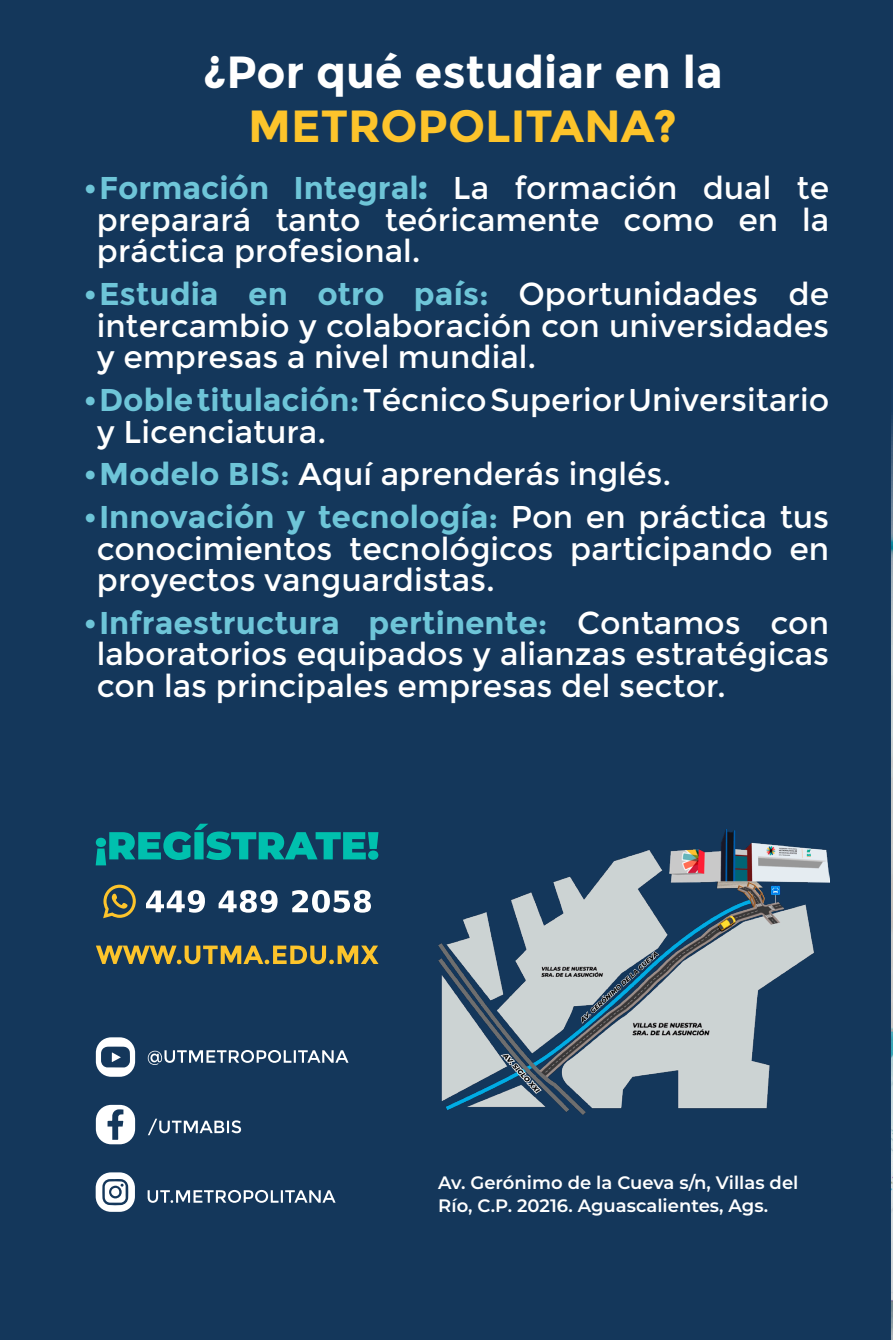
<style>
.page{position:relative;width:893px;height:1340px;background:#fff}
.page>*{position:absolute;margin:0;border:0;box-sizing:border-box;transform-origin:0 0}
.t1{font:700 45px "Montserrat";color:#fff}
.t2{font:700 45px "Montserrat";color:#fdc42b}
.t3{font:31.5px/31.5px "Montserrat";color:#fff;text-align:justify}
.t4{font:600 18px/22.5px "Montserrat";color:#fff}
.s1{font-weight:700;color:#6ec5d8}
.s2{font-weight:800;color:#6ec5d8}
</style>
<div class="page">
<div style="left:0;top:0;width:892px;height:1339px;background:#14375b"></div>
<hr style="left:891px;top:0;width:2px;height:1339px;background:#17375c">
<svg style="left:96px;top:1104px;width:39px;height:40px"></svg>
<svg style="left:148px;top:1118px;width:93px;height:17px"></svg>
<svg style="left:96px;top:1172px;width:39px;height:39px"></svg>
<div style="left:111px;top:1187px;width:8px;height:9px;background:#fff;border-radius:50%"></div>
<svg style="left:148px;top:1190px;width:188px;height:12px"></svg>
<svg style="left:96px;top:1037px;width:39px;height:39px"></svg>
<svg style="left:148px;top:1050px;width:201px;height:15px"></svg>
<img style="left:891px;top:419px;width:2px;height:920px">
<img style="left:438px;top:829px;width:391px;height:285px">
<svg style="left:96px;top:823px;width:282px;height:42px"></svg>
<svg style="left:96px;top:945px;width:283px;height:19px"></svg>
<svg style="left:103px;top:884px;width:33px;height:34px"></svg>
<svg style="left:146px;top:890px;width:225px;height:22px"></svg>
<p class="t1" style="left:203px;top:45px;width:522px">¿Por qué estudiar en la</p>
<p class="t2" style="left:248px;top:99px;width:430px">METROPOLITANA?</p>
<p class="t3" style="left:97px;top:173px;width:734px;text-indent:-14px"><span class="s1">•Formación Integral</span><span class="s2">:</span> La formación dual te preparará tanto teóricamente como en la práctica profesional.</p>
<p class="t3" style="left:97px;top:279px;width:734px;text-indent:-14px"><span class="s1">•Estudia en otro país:</span> Oportunidades de intercambio y colaboración con universidades y empresas a nivel mundial.</p>
<p class="t3" style="left:97px;top:384px;width:734px;text-indent:-14px"><span class="s1">•Doble titulación:</span>Técnico Superior Universitario y Licenciatura.</p>
<p class="t3" style="left:83px;top:459px;width:589px"><span class="s1">•Modelo BIS:</span> Aquí aprenderás inglés.</p>
<p class="t3" style="left:97px;top:501px;width:734px;text-indent:-14px"><span class="s1">•Innovación y tecnología:</span> Pon en práctica tus conocimientos tecnológicos participando en proyectos vanguardistas.</p>
<p class="t3" style="left:97px;top:607px;width:734px;text-indent:-14px"><span class="s1">•Infraestructura pertinente:</span> Contamos con laboratorios equipados y alianzas estratégicas con las principales empresas del sector.</p>
<p class="t4" style="left:438px;top:1170px;width:362px">Av. Gerónimo de la Cueva s/n, Villas del<br>Río, C.P. 20216. Aguascalientes, Ags.</p>
</div>
